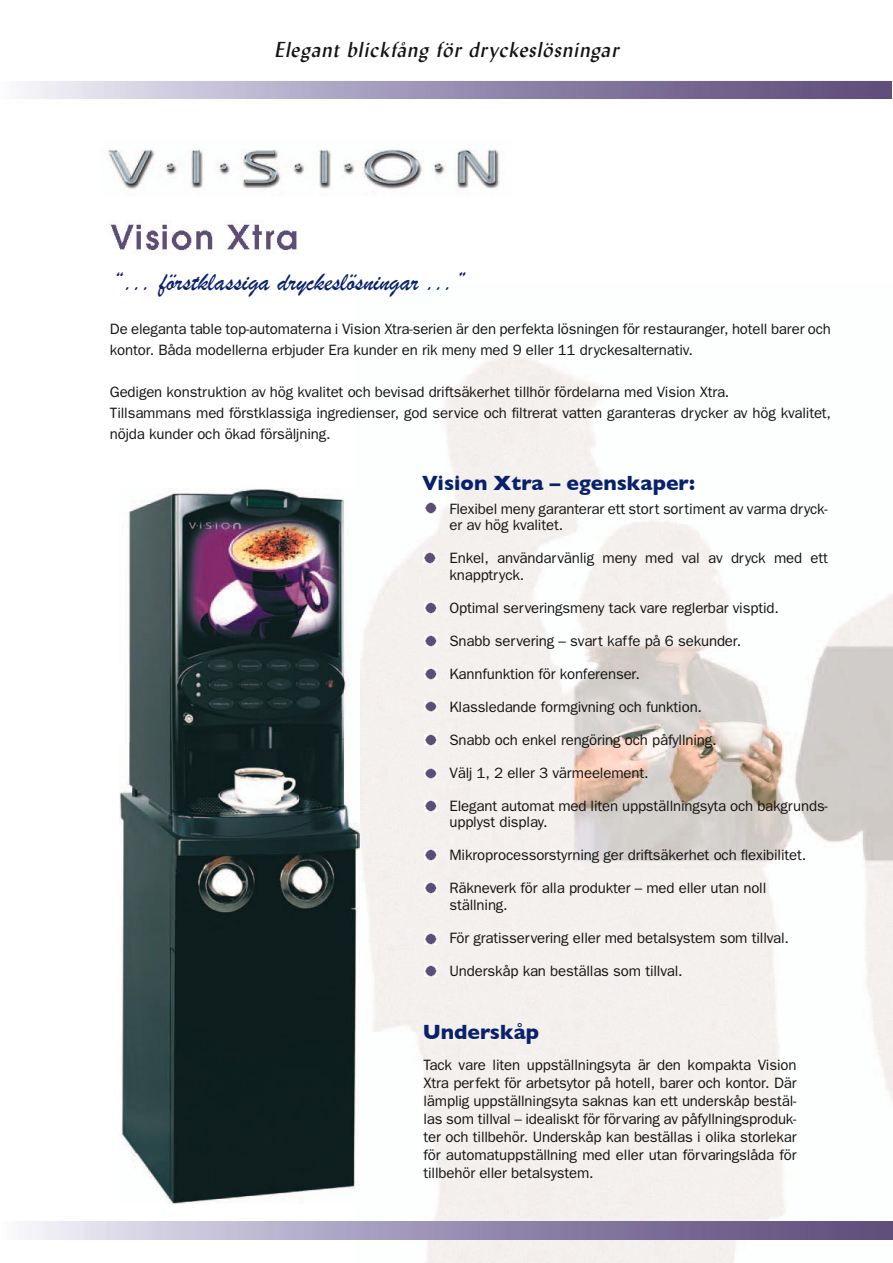
<style>
.page{position:relative;width:893px;height:1263px;background:#fff}
.page>*{position:absolute;margin:0;border:0;box-sizing:border-box;transform-origin:0 0}
.t1{font:27px "Brush Script";color:#09216d}
.t2{font:italic 21px "Lydian";color:#141312}
.t3{font:700 21px "Gill Sans";color:#09216d}
.t4{font:15px/18px "Franklin Gothic";letter-spacing:-.01em;color:#141312}
</style>
<div class="page">
<img style="left:22px;top:80px;width:870px;height:174px">
<img style="left:354px;top:355px;width:539px;height:908px">
<svg style="left:424px;top:502px;width:12px;height:11px"></svg>
<svg style="left:424px;top:552px;width:12px;height:11px"></svg>
<svg style="left:424px;top:603px;width:12px;height:10px"></svg>
<svg style="left:424px;top:636px;width:12px;height:10px"></svg>
<svg style="left:425px;top:668px;width:12px;height:11px"></svg>
<svg style="left:424px;top:701px;width:12px;height:11px"></svg>
<svg style="left:424px;top:734px;width:12px;height:11px"></svg>
<svg style="left:424px;top:768px;width:12px;height:11px"></svg>
<svg style="left:424px;top:800px;width:12px;height:11px"></svg>
<svg style="left:424px;top:849px;width:12px;height:11px"></svg>
<svg style="left:424px;top:882px;width:12px;height:11px"></svg>
<svg style="left:424px;top:933px;width:12px;height:11px"></svg>
<svg style="left:425px;top:966px;width:12px;height:11px"></svg>
<img style="left:119px;top:489px;width:241px;height:714px">
<img style="left:24px;top:1222px;width:869px;height:18px">
<p class="t2" style="left:275px;top:37px;width:350px">Elegant blickfång för dryckeslösningar</p>
<p class="t1" style="left:112px;top:265px;width:356px">“... förstklassiga dryckeslösningar ...”</p>
<p class="t4" style="left:110px;top:318px;width:723px;line-height:21px">De eleganta table top-automaterna i Vision Xtra-serien är den perfekta lösningen för restauranger, hotell barer och kontor. Båda modellerna erbjuder Era kunder en rik meny med 9 eller 11 dryckesalternativ.</p>
<p class="t4" style="left:110px;top:383px;width:621px">Gedigen konstruktion av hög kvalitet och bevisad driftsäkerhet tillhör fördelarna med Vision Xtra.</p>
<p class="t4" style="left:110px;top:402px;width:723px;line-height:21px">Tillsammans med förstklassiga ingredienser, god service och filtrerat vatten garanteras drycker av hög kvalitet, nöjda kunder och ökad försäljning.</p>
<p class="t3" style="left:422px;top:471px;width:274px">Vision Xtra – egenskaper:</p>
<p class="t4" style="left:449px;top:500px;width:380px;line-height:16.5px">Flexibel meny garanterar ett stort sortiment av varma dryck&shy;er av hög kvalitet.</p>
<p class="t4" style="left:449px;top:550px;width:380px;line-height:16.5px">Enkel, användarvänlig meny med val av dryck med ett knapptryck.</p>
<p class="t4" style="left:449px;top:598px;width:331px">Optimal serveringsmeny tack vare reglerbar visptid.</p>
<p class="t4" style="left:449px;top:631px;width:293px">Snabb servering – svart kaffe på 6 sekunder.</p>
<p class="t4" style="left:449px;top:664px;width:192px">Kannfunktion för konferenser.</p>
<p class="t4" style="left:449px;top:697px;width:254px">Klassledande formgivning och funktion.</p>
<p class="t4" style="left:449px;top:730px;width:269px">Snabb och enkel rengöring och påfyllning.</p>
<p class="t4" style="left:449px;top:763px;width:201px">Välj 1, 2 eller 3 värmeelement.</p>
<p class="t4" style="left:449px;top:797px;width:380px;line-height:16.5px">Elegant automat med liten uppställningsyta och bakgrunds&shy;upplyst display.</p>
<p class="t4" style="left:449px;top:846px;width:358px">Mikroprocessorstyrning ger driftsäkerhet och flexibilitet.</p>
<p class="t4" style="left:449px;top:880px;width:318px;line-height:16.5px">Räkneverk för alla produkter – med eller utan noll ställning.</p>
<p class="t4" style="left:449px;top:928px;width:341px">För gratisservering eller med betalsystem som tillval.</p>
<p class="t4" style="left:449px;top:961px;width:235px">Underskåp kan beställas som tillval.</p>
<p class="t3" style="left:423px;top:1020px;width:118px">Underskåp</p>
<p class="t4" style="left:423px;top:1055px;width:375px;text-align:justify">Tack vare liten uppställningsyta är den kompakta Vision Xtra perfekt för arbetsytor på hotell, barer och kontor. Där lämplig uppställningsyta saknas kan ett underskåp bestäl&shy;las som tillval – idealiskt för förvaring av påfyllningsproduk&shy;ter och tillbehör. Underskåp kan beställas i olika storlekar för automatuppställning med eller utan förvaringslåda för tillbehör eller betalsystem.</p>
</div>
